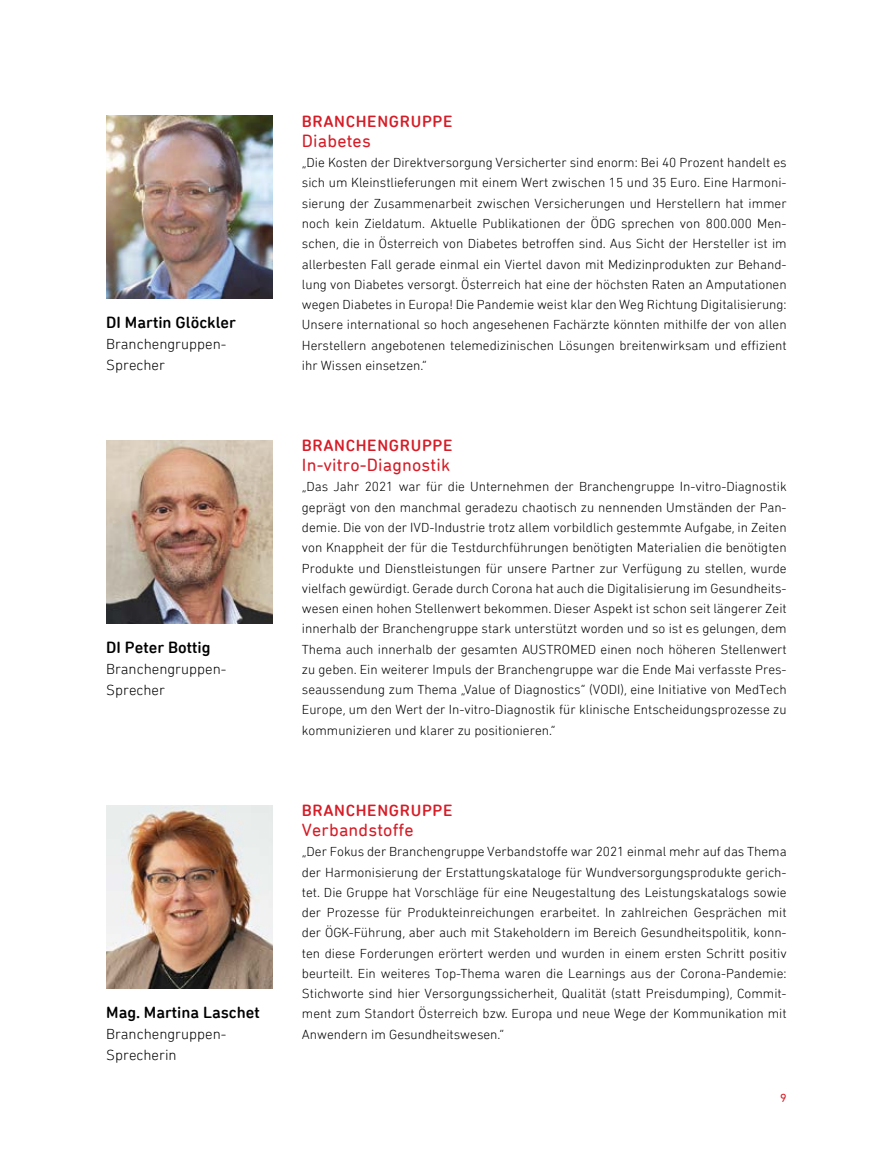
<style>
.page{position:relative;width:893px;height:1149px;background:#fff}
.page>*{position:absolute;margin:0;border:0;box-sizing:border-box;transform-origin:0 0}
.ZwiTi{font:18px "DIN Next Rounded LT Pro";letter-spacing:.01em;color:#d61c26}
.Copy{font:500 16.5px "DIN Next Rounded LT Pro";color:#000}
.ZwiTi-2{font:500 16.5px "DIN Next Rounded LT Pro";letter-spacing:.04em;color:#d61c26}
.Copy-2{font:300 15px/21px "DIN Next Rounded LT Pro";color:#000}
.Copy-3{font:300 13.5px/20.2px "DIN Next Rounded LT Pro";color:#000;text-align:justify}
.t1{font:12px "DIN Next Rounded LT Pro";color:#d61c26}
</style>
<div class="page">
<img style="left:106px;top:440px;width:166px;height:183px">
<img style="left:106px;top:805px;width:166px;height:182px">
<img style="left:106px;top:116px;width:166px;height:182px">
<p class="Copy" style="left:106px;top:313px;width:131px">DI Martin Glöckler</p>
<p class="Copy-2" style="left:106px;top:333px;width:122px">Branchengruppen-<br>Sprecher</p>
<p class="Copy" style="left:106px;top:637px;width:106px">DI Peter Bottig</p>
<p class="Copy-2" style="left:106px;top:658px;width:122px">Branchengruppen-<br>Sprecher</p>
<p class="Copy" style="left:106px;top:1002px;width:155px">Mag. Martina Laschet</p>
<p class="Copy-2" style="left:106px;top:1022px;width:122px">Branchengruppen-<br>Sprecherin</p>
<p class="ZwiTi-2" style="left:302px;top:111px;width:152px">BRANCHENGRUPPE</p>
<p class="ZwiTi" style="left:302px;top:130px;width:70px">Diabetes</p>
<p class="Copy-3" style="left:302px;top:152px;width:486px">„Die Kosten der Direktversorgung Versicherter sind enorm: Bei 40 Prozent handelt es sich um Kleinstlieferungen mit einem Wert zwischen 15 und 35 Euro. Eine Harmoni&shy;sierung der Zusammenarbeit zwischen Versicherungen und Herstellern hat immer noch kein Zieldatum. Aktuelle Publikationen der ÖDG sprechen von 800.000 Men&shy;schen, die in Österreich von Diabetes betroffen sind. Aus Sicht der Hersteller ist im allerbesten Fall gerade einmal ein Viertel davon mit Medizinprodukten zur Behand&shy;lung von Diabetes versorgt. Österreich hat eine der höchsten Raten an Amputationen wegen Diabetes in Europa! Die Pandemie weist klar den Weg Richtung Digitalisierung:<br>Unsere international so hoch angesehenen Fachärzte könnten mithilfe der von allen Herstellern angebotenen telemedizinischen Lösungen breitenwirksam und effizient ihr Wissen einsetzen.“</p>
<p class="ZwiTi-2" style="left:302px;top:435px;width:152px">BRANCHENGRUPPE</p>
<p class="ZwiTi" style="left:302px;top:454px;width:150px">In-vitro-Diagnostik</p>
<p class="Copy-3" style="left:302px;top:476px;width:486px">„Das Jahr 2021 war für die Unternehmen der Branchengruppe In-vitro-Diagnostik geprägt von den manchmal geradezu chaotisch zu nennenden Umständen der Pan&shy;demie. Die von der IVD-Industrie trotz allem vorbildlich gestemmte Aufgabe, in Zeiten von Knappheit der für die Testdurchführungen benötigten Materialien die benötigten Produkte und Dienstleistungen für unsere Partner zur Verfügung zu stellen, wurde vielfach gewürdigt. Gerade durch Corona hat auch die Digitalisierung im Gesundheits&shy;wesen einen hohen Stellenwert bekommen. Dieser Aspekt ist schon seit längerer Zeit innerhalb der Branchengruppe stark unterstützt worden und so ist es gelungen, dem Thema auch innerhalb der gesamten AUSTROMED einen noch höheren Stellenwert zu geben. Ein weiterer Impuls der Branchengruppe war die Ende Mai verfasste Pres&shy;seaussendung zum Thema „Value of Diagnostics“ (VODI), eine Initiative von MedTech Europe, um den Wert der In-vitro-Diagnostik für klinische Entscheidungsprozesse zu kommunizieren und klarer zu positionieren.“</p>
<p class="ZwiTi-2" style="left:302px;top:800px;width:152px">BRANCHENGRUPPE</p>
<p class="ZwiTi" style="left:302px;top:819px;width:113px">Verbandstoffe</p>
<p class="Copy-3" style="left:302px;top:841px;width:486px">„Der Fokus der Branchengruppe Verbandstoffe war 2021 einmal mehr auf das Thema der Harmonisierung der Erstattungskataloge für Wundversorgungsprodukte gerich&shy;tet. Die Gruppe hat Vorschläge für eine Neugestaltung des Leistungskatalogs sowie der Prozesse für Produkteinreichungen erarbeitet. In zahlreichen Gesprächen mit der ÖGK-Führung, aber auch mit Stakeholdern im Bereich Gesundheitspolitik, konn&shy;ten diese Forderungen erörtert werden und wurden in einem ersten Schritt positiv beurteilt. Ein weiteres Top-Thema waren die Learnings aus der Corona-Pandemie:<br>Stichworte sind hier Versorgungssicherheit, Qualität (statt Preisdumping), Commit&shy;ment zum Standort Österreich bzw. Europa und neue Wege der Kommunikation mit Anwendern im Gesundheitswesen.“</p>
<p class="t1" style="left:780px;top:1090px;width:8px">9</p>
</div>
